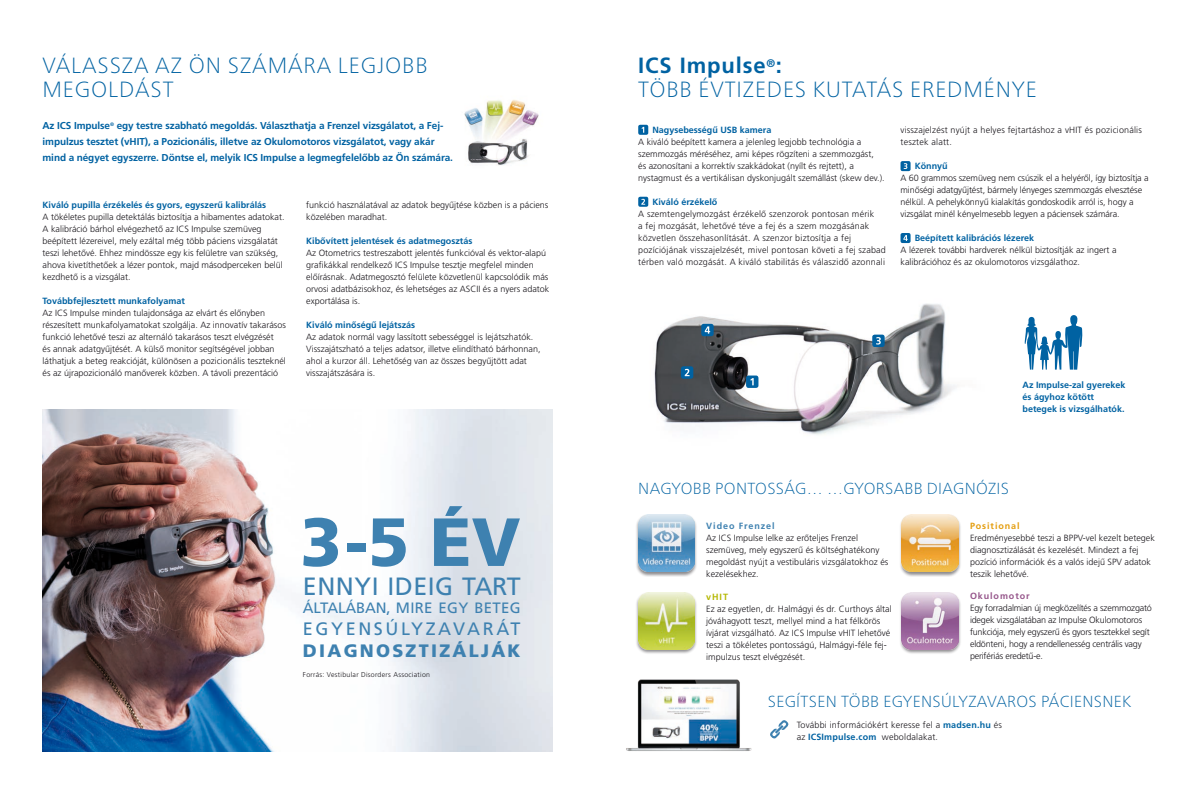
<style>
.page{position:relative;width:1191px;height:794px;background:#fff}
.page>*{position:absolute;margin:0;border:0;box-sizing:border-box;transform-origin:0 0}
.t1{font:900 68px "Frutiger LT Pro";color:#3e81b0}
.t2{font:25px "Frutiger LT Pro";letter-spacing:.02em;color:#3e81b0}
.t3{font:100 22px/24px "Frutiger Neue LT Pro";letter-spacing:.04em;color:#0062a2}
.t4{font:700 22px "Frutiger LT Pro";letter-spacing:.04em;color:#0062a2}
.t5{font:18px "Frutiger LT Pro";letter-spacing:.145em;color:#3e81b0}
.t6{font:900 18px "Frutiger LT Pro";letter-spacing:.125em;color:#3e81b0}
.t7{font:100 16px "Frutiger Neue LT Pro";letter-spacing:.02em;color:#0062a2}
.t8{font:15px "Frutiger LT Pro";letter-spacing:.02em;color:#3e81b0}
.t9{font:700 10px/16px "Frutiger LT Pro";letter-spacing:-.01em;color:#0062a2}
.t10{font:300 9px/12px "Frutiger LT Pro";color:#1a171c}
.t11{font:300 9px/12px "Frutiger LT Pro";letter-spacing:.02em;color:#1a171c}
.t12{font:700 9px/12px "Frutiger LT Pro";color:#0062a2}
.t13{font:300 9px/12px "Frutiger LT Pro";letter-spacing:-.02em;color:#1a171c}
.t14{font:700 9px "Frutiger LT Pro";letter-spacing:.1em;color:#3e81b0}
.t15{font:700 9px "Frutiger LT Pro";letter-spacing:.1em;color:#96568b}
.t16{font:700 9px "Frutiger LT Pro";letter-spacing:.1em;color:#e49d0d}
.t17{font:700 9px "Frutiger LT Pro";color:#b4b700}
.t18{font:300 7px "Frutiger LT Pro";letter-spacing:.04em;color:#1a171c}
.s1{font-family:"Frutiger LT Std";font-weight:700;color:#0065a3}
.s2{font-weight:700;color:#0062a2}
</style>
<div class="page">
<img style="left:43px;top:409px;width:510px;height:342px">
<img style="left:464px;top:100px;width:75px;height:65px">
<img style="left:654px;top:303px;width:302px;height:132px">
<div style="left:701px;top:324px;width:12px;height:12px;background:#0062a2;border-radius:2px"></div>
<svg style="left:704px;top:326px;width:6px;height:8px"></svg>
<div style="left:872px;top:334px;width:12px;height:13px;background:#0062a2;border-radius:2px"></div>
<svg style="left:876px;top:337px;width:4px;height:7px"></svg>
<div style="left:681px;top:366px;width:12px;height:13px;background:#0062a2;border-radius:2px"></div>
<svg style="left:684px;top:369px;width:5px;height:7px"></svg>
<div style="left:746px;top:375px;width:12px;height:13px;background:#0062a2;border-radius:2px"></div>
<svg style="left:750px;top:378px;width:3px;height:7px"></svg>
<div style="left:898px;top:592px;width:63px;height:62px;background:#1a171c;opacity:.5"></div>
<img style="left:902px;top:592px;width:56px;height:57px">
<div style="left:898px;top:514px;width:63px;height:63px;background:#1a171c;opacity:.5"></div>
<img style="left:902px;top:515px;width:56px;height:56px">
<div style="left:635px;top:592px;width:63px;height:62px;background:#1a171c;opacity:.5"></div>
<img style="left:638px;top:592px;width:57px;height:57px">
<div style="left:635px;top:514px;width:63px;height:63px;background:#1a171c;opacity:.5"></div>
<img style="left:638px;top:515px;width:57px;height:56px">
<div style="left:900px;top:233px;width:10px;height:10px;background:#0062a2;border-radius:2px"></div>
<svg style="left:903px;top:235px;width:4px;height:6px"></svg>
<div style="left:900px;top:161px;width:10px;height:10px;background:#0062a2;border-radius:2px"></div>
<svg style="left:903px;top:163px;width:4px;height:6px"></svg>
<div style="left:638px;top:197px;width:10px;height:10px;background:#0062a2;border-radius:2px"></div>
<svg style="left:641px;top:199px;width:4px;height:6px"></svg>
<svg style="left:638px;top:125px;width:10px;height:10px"></svg>
<svg style="left:641px;top:127px;width:3px;height:6px"></svg>
<svg style="left:1024px;top:315px;width:58px;height:55px"></svg>
<svg style="left:770px;top:720px;width:19px;height:19px"></svg>
<img style="left:626px;top:679px;width:126px;height:72px">
<h3 class="t3" style="left:43px;top:54px;width:386px">VÁLASSZA AZ ÖN SZÁMÁRA LEGJOBB<br>MEGOLDÁST</h3>
<p class="t9" style="left:43px;top:118px;width:412px">Az ICS Impulse<sup>®</sup> egy testre szabható megoldás. Választhatja a Frenzel vizsgálatot, a Fej&shy;impulzus tesztet (vHIT), a Pozicionális, illetve az Okulomotoros vizsgálatot, vagy akár mind a négyet egyszerre. Döntse el, melyik ICS Impulse a legmegfelelőbb az Ön számára.</p>
<p class="t12" style="left:43px;top:199px;width:225px">Kiváló pupilla érzékelés és gyors, egyszerű kalibrálás</p>
<p class="t10" style="left:43px;top:211px;width:244px">A tökéletes pupilla detektálás biztosítja a hibamentes adatokat.<br>A kalibráció bárhol elvégezhető az ICS Impulse szemüveg beépített lézereivel, mely ezáltal még több páciens vizsgálatát teszi lehetővé. Ehhez mindössze egy kis felületre van szükség, ahova kivetíthetőek a lézer pontok, majd másodperceken belül kezdhető is a vizsgálat.</p>
<p class="t12" style="left:43px;top:295px;width:144px">Továbbfejlesztett munkafolyamat</p>
<p class="t10" style="left:43px;top:307px;width:245px">Az ICS Impulse minden tulajdonsága az elvárt és előnyben részesített munkafolyamatokat szolgálja. Az innovatív takarásos funkció lehetővé teszi az alternáló takarásos teszt elvégzését<br>és annak adatgyűjtését. A külső monitor segítségével jobban láthatjuk a beteg reakcióját, különösen a pozicionális teszteknél és az újrapozicionáló manőverek közben. A távoli prezentáció</p>
<p class="t10" style="left:306px;top:199px;width:244px">funkció használatával az adatok begyűjtése közben is a páciens közelében maradhat.</p>
<p class="t12" style="left:306px;top:235px;width:168px">Kibővített jelentések és adatmegosztás</p>
<p class="t10" style="left:306px;top:247px;width:245px">Az Otometrics testreszabott jelentés funkcióval és vektor-alapú grafikákkal rendelkező ICS Impulse tesztje megfelel minden előírásnak. Adatmegosztó felülete közvetlenül kapcsolódik más orvosi adatbázisokhoz, és lehetséges az ASCII és a nyers adatok exportálása is.</p>
<p class="t12" style="left:306px;top:319px;width:111px">Kiváló minőségű lejátszás</p>
<p class="t10" style="left:306px;top:331px;width:236px">Az adatok normál vagy lassított sebességgel is lejátszhatók.<br>Visszajátszható a teljes adatsor, illetve elindítható bárhonnan, ahol a kurzor áll. Lehetőség van az összes begyűjtött adat visszajátszására is.</p>
<h1 class="t1" style="left:300px;top:501px;width:222px">3-5 ÉV</h1>
<h2 class="t2" style="left:303px;top:572px;width:219px">ENNYI IDEIG TART</h2>
<h3 class="t8" style="left:303px;top:599px;width:219px">ÁLTALÁBAN, MIRE EGY BETEG</h3>
<h3 class="t5" style="left:303px;top:618px;width:219px">EGYENSÚLYZAVARÁT</h3>
<h3 class="t6" style="left:303px;top:639px;width:219px">DIAGNOSZTIZÁLJÁK</h3>
<p class="t18" style="left:303px;top:670px;width:129px">Forrás: Vestibular Disorders Association</p>
<h3 class="t4" style="left:638px;top:53px;width:145px">ICS Impulse<sup>®</sup>:</h3>
<h3 class="t3" style="left:638px;top:78px;width:400px">TÖBB ÉVTIZEDES KUTATÁS EREDMÉNYE</h3>
<p class="t12" style="left:652px;top:124px;width:121px">Nagysebességű USB kamera</p>
<p class="t10" style="left:638px;top:136px;width:248px">A kiváló beépített kamera a jelenleg legjobb technológia a szemmozgás méréséhez, ami képes rögzíteni a szemmozgást,<br>és azonosítani a korrektív szakkádokat (nyílt és rejtett), a nystagmust és a vertikálisan dyskonjugált szemállást (skew dev.).</p>
<p class="t12" style="left:652px;top:196px;width:67px">Kiváló érzékelő</p>
<p class="t11" style="left:638px;top:208px;width:249px">A szemtengelymozgást érzékelő szenzorok pontosan mérik<br>a fej mozgását, lehetővé téve a fej és a szem mozgásának közvetlen összehasonlítását. A szenzor biztosítja a fej pozíciójának visszajelzését, mivel pontosan követi a fej szabad térben való mozgását. A kiváló stabilitás és válaszidő azonnali</p>
<p class="t11" style="left:900px;top:124px;width:243px">visszajelzést nyújt a helyes fejtartáshoz a vHIT és pozicionális tesztek alatt.</p>
<p class="t12" style="left:914px;top:160px;width:35px">Könnyű</p>
<p class="t10" style="left:900px;top:172px;width:249px">A 60 grammos szemüveg nem csúszik el a helyéről, így biztosítja a minőségi adatgyűjtést, bármely lényeges szemmozgás elvesztése nélkül. A pehelykönnyű kialakítás gondoskodik arról is, hogy a vizsgálat minél kényelmesebb legyen a páciensek számára.</p>
<p class="t12" style="left:914px;top:232px;width:121px">Beépített kalibrációs lézerek</p>
<p class="t10" style="left:900px;top:244px;width:218px">A lézerek további hardverek nélkül biztosítják az ingert a kalibrációhoz és az okulomotoros vizsgálathoz.</p>
<p class="t12" style="left:1022px;top:379px;width:104px">Az Impulse-zal gyerekek és ágyhoz kötött betegek is vizsgálhatók.</p>
<h3 class="t7" style="left:638px;top:479px;width:372px">NAGYOBB PONTOSSÁG… …GYORSABB DIAGNÓZIS</h3>
<p class="t14" style="left:706px;top:520px;width:70px">Video Frenzel</p>
<p class="t10" style="left:706px;top:531px;width:184px">Az ICS Impulse lelke az erőteljes Frenzel szemüveg, mely egyszerű és költséghatékony megoldást nyújt a vestibuláris vizsgálatokhoz és kezelésekhez.</p>
<p class="t17" style="left:706px;top:591px;width:23px">vHIT</p>
<p class="t10" style="left:706px;top:603px;width:187px">Ez az egyetlen, dr. Halmágyi és dr. Curthoys által jóváhagyott teszt, mellyel mind a hat félkörös ívjárat vizsgálható. Az ICS Impulse vHIT lehetővé teszi a tökéletes pontosságú, Halmágyi-féle fej&shy;impulzus teszt elvégzését.</p>
<p class="t16" style="left:970px;top:520px;width:51px">Positional</p>
<p class="t10" style="left:970px;top:531px;width:186px">Eredményesebbé teszi a BPPV-vel kezelt betegek diagnosztizálását és kezelését. Mindezt a fej pozíció információk és a valós idejű SPV adatok teszik lehetővé.</p>
<p class="t15" style="left:970px;top:590px;width:61px">Okulomotor</p>
<p class="t13" style="left:970px;top:602px;width:183px">Egy forradalmian új megközelítés a szemmozgató idegek vizsgálatában az Impulse Okulomotoros funkciója, mely egyszerű és gyors tesztekkel segít eldönteni, hogy a rendellenesség centrális vagy perifériás eredetű-e.</p>
<h3 class="t7" style="left:768px;top:691px;width:365px">SEGÍTSEN TÖBB EGYENSÚLYZAVAROS PÁCIENSNEK</h3>
<p class="t11" style="left:797px;top:719px;width:207px">További információkért keresse fel a <span class="s1">madsen.hu</span> és az <span class="s2">ICSImpulse.com</span> weboldalakat.</p>
</div>
